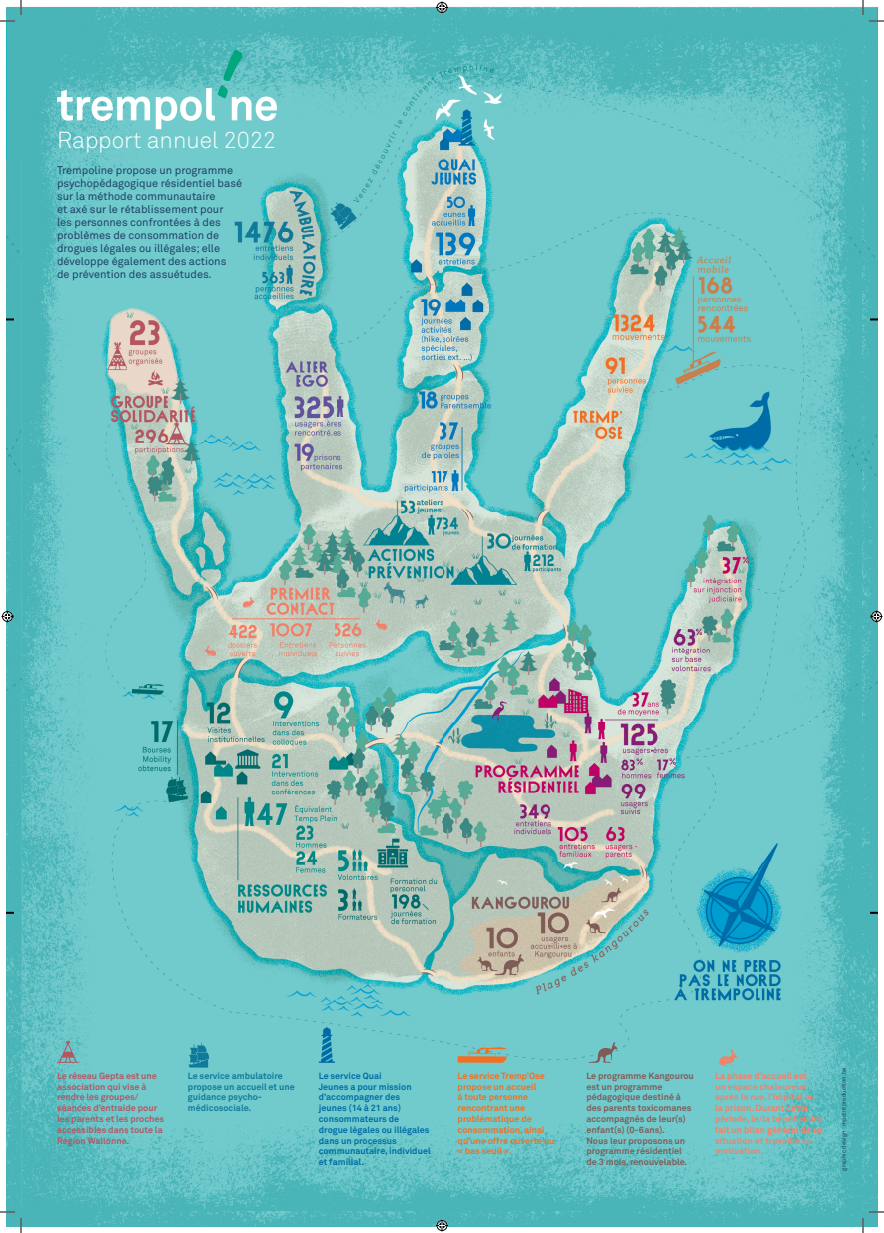
<style>
.page{position:relative;width:884px;height:1233px;background:#fff}
.page>*{position:absolute;margin:0;border:0;box-sizing:border-box;transform-origin:0 0}
.t1{font:300 23px "Akkurat";color:#fff}
.t2{font:11px/13px "Akkurat";color:#1e4268}
.t3{font:700 9px/10.8px "Akkurat";color:#805c58}
.t4{font:700 9px/10.8px "Akkurat";color:#f48067}
.t5{font:700 9px/10.8px "Akkurat";color:#006ca7}
.t6{font:700 9px/10.8px "Akkurat";color:#b45662}
.t7{font:700 9px/10.8px "Akkurat";color:#f36e21}
.t8{font:700 9px/10.8px "Akkurat";color:#107a9b}
.t9{font:6px "Akkurat";color:#1e4268}
</style>
<div class="page">
<img style="left:7px;top:7px;width:856px;height:1205px">
<svg style="left:863px;top:22px;width:14px;height:1190px;background:#4bb5b8"></svg>
<svg style="left:57px;top:90px;width:93px;height:31px"></svg>
<svg style="left:156px;top:49px;width:121px;height:80px;background:#76caca"></svg>
<svg style="left:588px;top:1042px;width:29px;height:21px"></svg>
<svg style="left:458px;top:1047px;width:49px;height:15px"></svg>
<svg style="left:57px;top:1040px;width:22px;height:22px"></svg>
<svg style="left:319px;top:1027px;width:16px;height:35px"></svg>
<svg style="left:458px;top:75px;width:19px;height:20px"></svg>
<svg style="left:189px;top:1042px;width:20px;height:25px"></svg>
<svg style="left:719px;top:1048px;width:18px;height:17px"></svg>
<svg style="left:7px;top:318px;width:7px;height:2px"></svg>
<svg style="left:870px;top:318px;width:7px;height:2px"></svg>
<svg style="left:7px;top:911px;width:7px;height:2px"></svg>
<svg style="left:870px;top:911px;width:7px;height:2px"></svg>
<svg style="left:22px;top:8px;width:840px;height:13px;background:#4bb5b8"></svg>
<img style="left:7px;top:1212px;width:870px;height:14px">
<svg style="left:0;top:1211px;width:15px;height:1px"></svg>
<svg style="left:869px;top:1211px;width:15px;height:1px"></svg>
<svg style="left:0;top:0;width:22px;height:22px"></svg>
<svg style="left:20px;top:1218px;width:2px;height:15px"></svg>
<svg style="left:862px;top:0;width:22px;height:22px"></svg>
<svg style="left:862px;top:1218px;width:2px;height:15px"></svg>
<svg style="left:436px;top:1px;width:12px;height:13px"></svg>
<svg style="left:436px;top:1219px;width:12px;height:12px"></svg>
<svg style="left:2px;top:610px;width:12px;height:12px"></svg>
<svg style="left:870px;top:610px;width:12px;height:12px"></svg>
<h1 class="t1" style="left:57px;top:126px;width:220px">Rapport annuel 2022</h1>
<p class="t2" style="left:57px;top:163px;width:187px">Trempoline propose un programme psychopédagogique résidentiel basé sur la méthode communautaire<br>et axé sur le rétablissement pour<br>les personnes confrontées à des problèmes de consommation de drogues légales ou illégales; elle développe également des actions<br>de prévention des assuétudes.</p>
<p class="t6" style="left:57px;top:1070px;width:109px">Le réseau Gepta est une association qui vise à rendre les groupes/ séances d’entraide pour les parents et les proches accessibles dans toute la<br>Région Wallonne.</p>
<p class="t8" style="left:188px;top:1070px;width:108px">Le service ambulatoire propose un accueil et une guidance psycho&shy;médicosociale.</p>
<p class="t5" style="left:319px;top:1070px;width:113px">Le service Quai<br>Jeunes a pour mission d’accompagner des<br>jeunes (14 à 21 ans) consommateurs de<br>drogue légales ou illégales dans un processus communautaire, individuel et familial.</p>
<p class="t7" style="left:458px;top:1070px;width:98px">Le service Tremp’Ose propose un accueil<br>à toute personne rencontrant une problématique de consommation, ainsi qu’une offre ouverte au « bas seuil ».</p>
<p class="t3" style="left:586px;top:1070px;width:109px">Le programme Kangourou est un programme pédagogique destiné à des parents toxicomanes accompagnés de leur(s) enfant(s) (0-6ans).<br>Nous leur proposons un programme résidentiel de 3 mois, renouvelable.</p>
<p class="t4" style="left:715px;top:1070px;width:109px">La phase d’accueil est<br>un espace chaleureux après la rue, l’hôpital ou la prison. Durant cette période, le/la bénéficiaire fait un bilan général de sa situation et travaille sa motivation.</p>
<p class="t9" style="left:840px;top:1170px;width:105px;rotate:-90deg">graphic design : mpointproduction.be</p>
</div>
